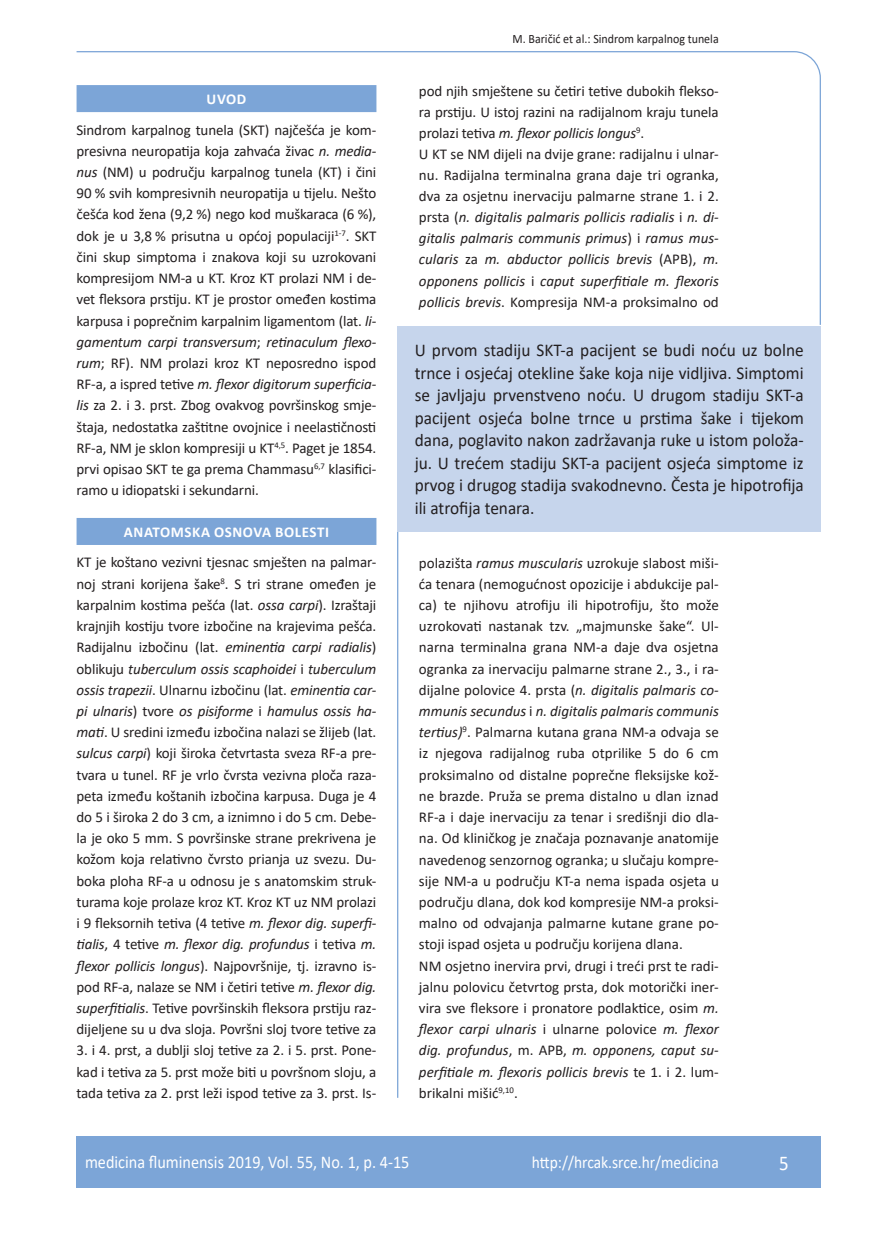
<style>
.page{position:relative;width:872px;height:1234px;background:#fff}
.page>*{position:absolute;margin:0;border:0;box-sizing:border-box;transform-origin:0 0}
.t1{font:21px "Calibri";color:#fff;scale:.9 1}
.anterfile{font:18px/22.5px "Calibri";color:#231f20;text-align:justify;scale:.96 1}
.t2{font:18px "Calibri";color:#fff;scale:.9 1}
.t3{font:17.25px "Calibri";color:#fff;scale:.9 1}
.osnovni_tekst{font:15px/21.1px "Calibri";letter-spacing:-.01em;color:#231f20;text-align:justify}
.naslov_ruler{font:700 15px "Calibri";letter-spacing:.04em;color:#fff}
.glava{font:12.75px "Calibri";color:#231f20;scale:.94 1}
.s1{font-style:italic}
</style>
<div class="page">
<svg style="left:76px;top:51px;width:745px;height:274px"></svg>
<hr style="left:397px;top:531px;width:1px;height:566px;background:#7ca5d7">
<div style="left:77px;top:1135px;width:744px;height:51px;background:#7ca5d7"></div>
<div style="left:77px;top:85px;width:299px;height:27px;background:#7ca5d7"></div>
<div style="left:77px;top:518px;width:299px;height:27px;background:#7ca5d7"></div>
<div style="left:398px;top:325px;width:423px;height:206px;background:#c6d5ec"></div>
<p class="naslov_ruler" style="left:207px;top:88px;width:41px">UVOD</p>
<p class="osnovni_tekst" style="left:77px;top:119px;width:301px">Sindrom karpalnog tunela (SKT) najčešća je kom&shy;presivna neuropatija koja zahvaća živac <span class="s1">n. media&shy;nus</span> (NM) u području karpalnog tunela (KT) i čini 90 % svih kompresivnih neuropatija u tijelu. Nešto češća kod žena (9,2 %) nego kod muškaraca (6 %), dok je u 3,8 % prisutna u općoj populaciji<sup>1-7</sup>. SKT čini skup simptoma i znakova koji su uzrokovani kompresijom NM-a u KT. Kroz KT prolazi NM i de&shy;vet fleksora prstiju. KT je prostor omeđen kostima karpusa i poprečnim karpalnim ligamentom (lat. <span class="s1">li&shy;gamentum carpi transversum</span>; <span class="s1">retinaculum flexo&shy;rum</span>; RF). NM prolazi kroz KT neposredno ispod RF-a, a ispred tetive <span class="s1">m. flexor digitorum superficia&shy;lis</span> za 2. i 3. prst. Zbog ovakvog površinskog smje&shy;štaja, nedostatka zaštitne ovojnice i neelastičnosti RF-a, NM je sklon kompresiji u KT<sup>4,5</sup>. Paget je 1854. prvi opisao SKT te ga prema Chammasu<sup>6,7</sup> klasifici&shy;ramo u idiopatski i sekundarni.</p>
<p class="naslov_ruler" style="left:124px;top:521px;width:207px">ANATOMSKA OSNOVA BOLESTI</p>
<p class="osnovni_tekst" style="left:77px;top:551px;width:301px">KT je koštano vezivni tjesnac smješten na palmar&shy;noj strani korijena šake<sup>8</sup>. S tri strane omeđen je karpalnim kostima pešća (lat. <span class="s1">ossa carpi</span>). Izraštaji krajnjih kostiju tvore izbočine na krajevima pešća.<br>Radijalnu izbočinu (lat. <span class="s1">eminentia carpi radialis</span>) oblikuju <span class="s1">tuberculum ossis scaphoidei</span> i <span class="s1">tuberculum ossis trapezii</span>. Ulnarnu izbočinu (lat. <span class="s1">eminentia car&shy;pi ulnaris</span>) tvore <span class="s1">os pisiforme</span> i <span class="s1">hamulus ossis ha&shy;mati</span>. U sredini između izbočina nalazi se žlijeb (lat. <span class="s1">sulcus carpi</span>) koji široka četvrtasta sveza RF-a pre&shy;tvara u tunel. RF je vrlo čvrsta vezivna ploča raza&shy;peta između koštanih izbočina karpusa. Duga je 4 do 5 i široka 2 do 3 cm, a iznimno i do 5 cm. Debe&shy;la je oko 5 mm. S površinske strane prekrivena je kožom koja relativno čvrsto prianja uz svezu. Du&shy;boka ploha RF-a u odnosu je s anatomskim struk&shy;turama koje prolaze kroz KT. Kroz KT uz NM prolazi i 9 fleksornih tetiva (4 tetive <span class="s1">m. flexor dig. superfi&shy;tialis</span>, 4 tetive <span class="s1">m. flexor dig. profundus</span> i tetiva <span class="s1">m. flexor pollicis longus</span>). Najpovršnije, tj. izravno is&shy;pod RF-a, nalaze se NM i četiri tetive <span class="s1">m. flexor dig. superfitialis</span>. Tetive površinskih fleksora prstiju raz&shy;dijeljene su u dva sloja. Površni sloj tvore tetive za</p>
<p class="osnovni_tekst" style="left:77px;top:1039px;width:301px">3. i 4. prst, a dublji sloj tetive za 2. i 5. prst. Pone&shy;kad i tetiva za 5. prst može biti u površnom sloju, a tada tetiva za 2. prst leži ispod tetive za 3. prst. Is-</p>
<p class="glava" style="left:512px;top:29px;width:221px">M. Baričić et al.: Sindrom karpalnog tunela</p>
<p class="osnovni_tekst" style="left:419px;top:80px;width:301px">pod njih smještene su četiri tetive dubokih flekso&shy;ra prstiju. U istoj razini na radijalnom kraju tunela prolazi tetiva <span class="s1">m. flexor pollicis longus</span><sup>9</sup>.</p>
<p class="osnovni_tekst" style="left:419px;top:143px;width:301px">U KT se NM dijeli na dvije grane: radijalnu i ulnar&shy;nu. Radijalna terminalna grana daje tri ogranka, dva za osjetnu inervaciju palmarne strane 1. i 2. prsta (<span class="s1">n. digitalis palmaris pollicis radialis</span> i <span class="s1">n. di&shy;gitalis palmaris communis primus</span>) i <span class="s1">ramus mus&shy;cularis</span> za <span class="s1">m. abductor pollicis brevis</span> (APB), <span class="s1">m. opponens pollicis</span> i <span class="s1">caput superfitiale m. flexoris pollicis brevis</span>. Kompresija NM-a proksimalno od</p>
<p class="anterfile" style="left:415px;top:338px;width:407px">U prvom stadiju SKT-a pacijent se budi noću uz bolne trnce i osjećaj otekline šake koja nije vidljiva. Simptomi se javljaju prvenstveno noću. U drugom stadiju SKT-a pacijent osjeća bolne trnce u prstima šake i tijekom dana, poglavito nakon zadržavanja ruke u istom položa&shy;ju. U trećem stadiju SKT-a pacijent osjeća simptome iz prvog i drugog stadija svakodnevno. Česta je hipotrofija ili atrofija tenara.</p>
<p class="osnovni_tekst" style="left:419px;top:551px;width:301px">polazišta <span class="s1">ramus muscularis</span> uzrokuje slabost miši&shy;ća tenara (nemogućnost opozicije i abdukcije pal&shy;ca) te njihovu atrofiju ili hipotrofiju, što može uzrokovati nastanak tzv. „majmunske šake“. Ul&shy;narna terminalna grana NM-a daje dva osjetna ogranka za inervaciju palmarne strane 2., 3., i ra&shy;dijalne polovice 4. prsta (<span class="s1">n. digitalis palmaris co&shy;mmunis secundus</span> i <span class="s1">n. digitalis palmaris communis tertius)</span><sup>9</sup>. Palmarna kutana grana NM-a odvaja se iz njegova radijalnog ruba otprilike 5 do 6 cm proksimalno od distalne poprečne fleksijske kož&shy;ne brazde. Pruža se prema distalno u dlan iznad RF-a i daje inervaciju za tenar i središnji dio dla&shy;na. Od kliničkog je značaja poznavanje anatomije navedenog senzornog ogranka; u slučaju kompre&shy;sije NM-a u području KT-a nema ispada osjeta u području dlana, dok kod kompresije NM-a proksi&shy;malno od odvajanja palmarne kutane grane po&shy;stoji ispad osjeta u području korijena dlana.</p>
<p class="osnovni_tekst" style="left:419px;top:954px;width:301px">NM osjetno inervira prvi, drugi i treći prst te radi&shy;jalnu polovicu četvrtog prsta, dok motorički iner&shy;vira sve fleksore i pronatore podlaktice, osim <span class="s1">m. flexor carpi ulnaris</span> i ulnarne polovice <span class="s1">m. flexor dig. profundus</span>, m. APB, <span class="s1">m. opponens, caput su&shy;perfitiale m. flexoris pollicis brevis</span> te 1. i 2. lum&shy;brikalni mišić<sup>9,10</sup>.</p>
<p class="t2" style="left:85px;top:1149px;width:362px">medicina fluminensis 2019, Vol. 55, No. 1, p. 4-15</p>
<p class="t3" style="left:532px;top:1150px;width:209px">http://hrcak.srce.hr/medicina</p>
<p class="t1" style="left:779px;top:1147px;width:12px">5</p>
</div>
